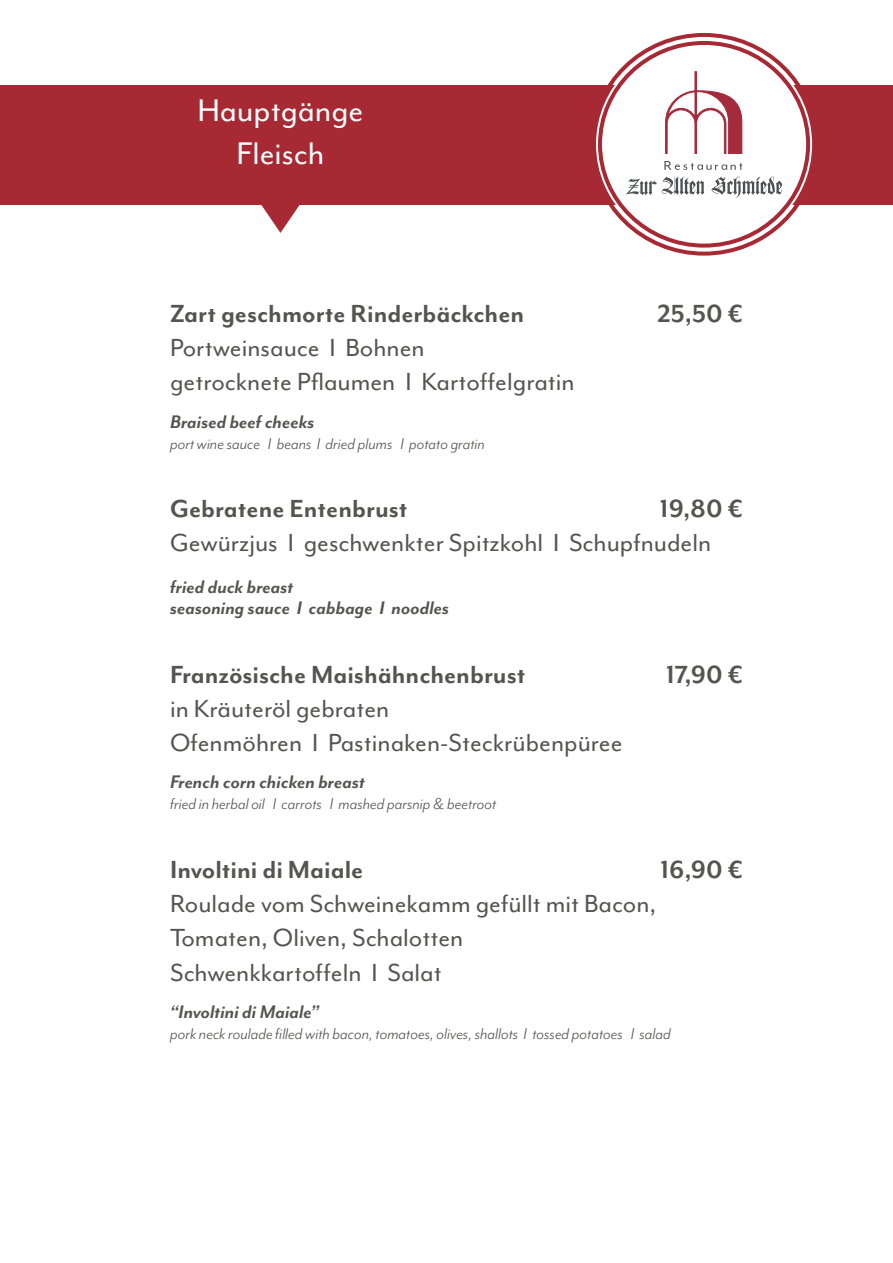
<style>
.page{position:relative;width:893px;height:1263px;background:#fff}
.page>*{position:absolute;margin:0;border:0;box-sizing:border-box;transform-origin:0 0}
.t1{font:36px/43.2px "Mr Eaves Mod OT";color:#fff;text-align:center}
.t2{font:28.5px/34.2px "Mr Eaves Mod OT";color:#545453}
.t3{font:700 28.5px "Mr Eaves Mod OT";color:#545453}
.t4{font:italic 700 21px/21px "Mr Eaves Mod OT";color:#545453}
.t5{font:italic 18px "Mr Eaves Mod OT";color:#545453}
</style>
<div class="page">
<div style="left:0;top:85px;width:893px;height:119px;background:#a62934"></div>
<svg style="left:241px;top:204px;width:79px;height:29px"></svg>
<div style="left:596px;top:39px;width:216px;height:211px;background:#fff;border-radius:50%"></div>
<svg style="left:665px;top:71px;width:78px;height:83px"></svg>
<svg style="left:626px;top:161px;width:156px;height:37px"></svg>
<p class="t1" style="left:197px;top:89px;width:168px">Hauptgänge<br>Fleisch</p>
<p class="t3" style="left:170px;top:298px;width:356px">Zart geschmorte Rinderbäckchen</p>
<p class="t3" style="left:658px;top:298px;width:87px">25,50 €</p>
<p class="t2" style="left:170px;top:331px;width:406px">Portweinsauce I Bohnen<br>getrocknete Pflaumen I Kartoffelgratin</p>
<p class="t4" style="left:170px;top:411px;width:146px">Braised beef cheeks</p>
<p class="t5" style="left:170px;top:433px;width:316px">port wine sauce I beans I dried plums I potato gratin</p>
<p class="t3" style="left:170px;top:493px;width:239px">Gebratene Entenbrust</p>
<p class="t3" style="left:660px;top:493px;width:85px">19,80 €</p>
<p class="t2" style="left:170px;top:526px;width:543px">Gewürzjus I geschwenkter Spitzkohl I Schupfnudeln</p>
<p class="t4" style="left:170px;top:577px;width:281px">fried duck breast<br>seasoning sauce I cabbage I noodles</p>
<p class="t3" style="left:170px;top:659px;width:357px">Französische Maishähnchenbrust</p>
<p class="t3" style="left:666px;top:659px;width:79px">17,90 €</p>
<p class="t2" style="left:170px;top:691px;width:454px">in Kräuteröl gebraten<br>Ofenmöhren I Pastinaken-Steckrübenpüree</p>
<p class="t4" style="left:170px;top:772px;width:196px">French corn chicken breast</p>
<p class="t5" style="left:170px;top:794px;width:328px">fried in herbal oil I carrots I mashed parsnip &amp; beetroot</p>
<p class="t3" style="left:170px;top:854px;width:195px">Involtini di Maiale</p>
<p class="t3" style="left:660px;top:854px;width:84px">16,90 €</p>
<p class="t2" style="left:170px;top:887px;width:488px">Roulade vom Schweinekamm gefüllt mit Bacon,<br>Tomaten, Oliven, Schalotten<br>Schwenkkartoffeln I Salat</p>
<p class="t4" style="left:170px;top:1001px;width:151px">“Involtini di Maiale”</p>
<p class="t5" style="left:170px;top:1024px;width:502px">pork neck roulade filled with bacon, tomatoes, olives, shallots I tossed potatoes I salad</p>
</div>
